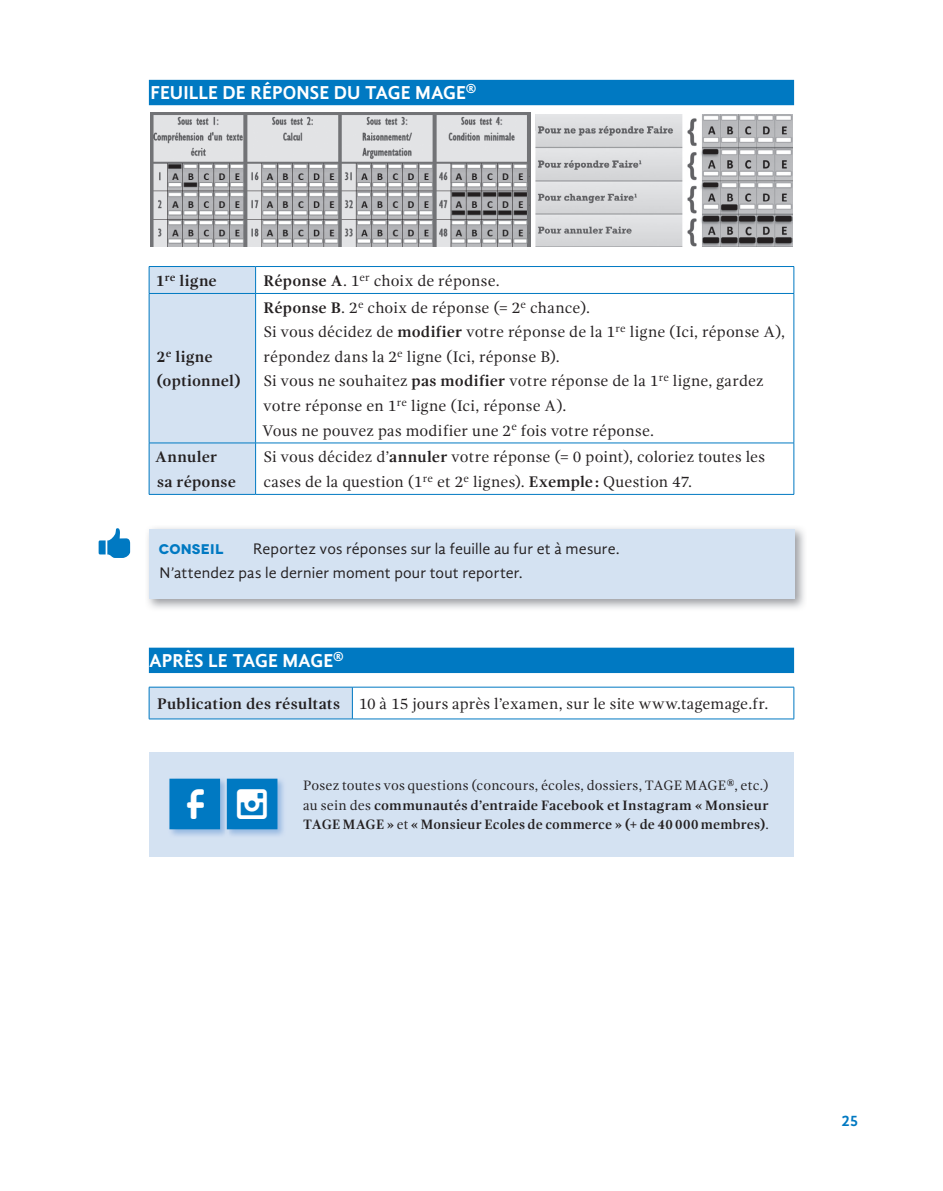
<style>
.page{position:relative;width:943px;height:1191px;background:#fff}
.page>*{position:absolute;margin:0;border:0;box-sizing:border-box;transform-origin:0 0}
.t1{font:70px "Entypo";color:#0079c2}
.t2{font:700 19.25px "Gandhi Sans";color:#fff}
.t3{font:15.75px/24.5px "Gandhi Serif";letter-spacing:.01em;color:#231f20}
.t4{font:15.75px/24.5px "Gandhi Sans";letter-spacing:.01em;color:#231f20}
.t5{font:700 15.75px/24.5px "Gandhi Serif";letter-spacing:.015em;color:#231f20}
.t6{font:700 15.75px "Gandhi Sans";color:#0079c2}
.t7{font:700 14px/19.2px "Gandhi Serif";letter-spacing:.01em;color:#231f20;text-align:justify}
.t8{font:700 14px "Novecentowide";letter-spacing:.015em;color:#0079c2}
.s1{font-weight:700}
.s2{font-weight:400}
</style>
<div class="page">
<div style="left:149px;top:80px;width:645px;height:25px;background:#0079c2"></div>
<div style="left:149px;top:647px;width:645px;height:26px;background:#0079c2"></div>
<img style="left:150px;top:112px;width:381px;height:134px">
<img style="left:536px;top:114px;width:256px;height:132px">
<hr style="left:255px;top:266px;width:539px;height:1px;background:#0079c2">
<div style="left:149px;top:266px;width:107px;height:228px;background:#d4e2f2"></div>
<svg style="left:793px;top:267px;width:1px;height:26px"></svg>
<hr style="left:149px;top:293px;width:106px;height:1px;background:#0079c2">
<hr style="left:149px;top:294px;width:1px;height:149px;background:#0079c2">
<hr style="left:255px;top:293px;width:539px;height:1px;background:#0079c2">
<hr style="left:255px;top:294px;width:1px;height:149px;background:#0079c2">
<hr style="left:793px;top:294px;width:1px;height:149px;background:#0079c2">
<hr style="left:149px;top:442px;width:106px;height:1px;background:#0079c2">
<hr style="left:149px;top:443px;width:1px;height:51px;background:#0079c2">
<hr style="left:255px;top:442px;width:539px;height:1px;background:#0079c2">
<hr style="left:255px;top:443px;width:1px;height:51px;background:#0079c2">
<hr style="left:793px;top:443px;width:1px;height:51px;background:#0079c2">
<hr style="left:149px;top:494px;width:106px;height:1px;background:#0079c2">
<hr style="left:255px;top:494px;width:539px;height:1px;background:#0079c2">
<img style="left:148px;top:527px;width:657px;height:82px">
<div style="left:149px;top:529px;width:645px;height:69px;background:#d4e2f2"></div>
<div style="left:149px;top:687px;width:203px;height:32px;background:#d4e2f2"></div>
<hr style="left:149px;top:687px;width:203px;height:1px;background:#0079c2">
<hr style="left:149px;top:687px;width:1px;height:31px;background:#0079c2">
<hr style="left:352px;top:687px;width:442px;height:1px;background:#0079c2">
<hr style="left:352px;top:687px;width:1px;height:31px;background:#0079c2">
<hr style="left:793px;top:687px;width:1px;height:31px;background:#0079c2">
<hr style="left:149px;top:718px;width:203px;height:1px;background:#0079c2">
<hr style="left:352px;top:718px;width:442px;height:1px;background:#0079c2">
<div style="left:149px;top:752px;width:644px;height:104px;background:#d4e2f2"></div>
<img style="left:169px;top:778px;width:56px;height:58px">
<div style="left:170px;top:779px;width:49px;height:49px;background:#0079c2"></div>
<div style="left:170px;top:779px;width:50px;height:50px;border:1px solid #0079c2"></div>
<img style="left:229px;top:778px;width:55px;height:58px">
<img style="left:225px;top:778px;width:4px;height:53px">
<div style="left:227px;top:779px;width:50px;height:49px;background:#0079c2"></div>
<div style="left:227px;top:779px;width:50px;height:50px;border:1px solid #0079c2"></div>
<p class="t2" style="left:151px;top:82px;width:327px">FEUILLE DE RÉPONSE DU TAGE MAGE<sup>®</sup></p>
<h1 class="t1" style="left:95px;top:495px;width:40px">8</h1>
<p class="t5" style="left:156px;top:268px;width:63px">1<sup>re</sup> ligne</p>
<p class="t3" style="left:263px;top:268px;width:238px"><span class="s1">Réponse A</span>. 1<sup>er</sup> choix de réponse.</p>
<p class="t5" style="left:156px;top:344px;width:86px">2<sup>e</sup> ligne (optionnel)</p>
<p class="t3" style="left:262px;top:295px;width:524px"><span class="s1">Réponse B</span>. 2<sup>e</sup> choix de réponse (= 2<sup>e</sup> chance).<br>Si vous décidez de <span class="s1">modifier</span> votre réponse de la 1<sup>re</sup> ligne (Ici, réponse A), répondez dans la 2<sup>e</sup> ligne (Ici, réponse B).<br>Si vous ne souhaitez <span class="s1">pas modifier</span> votre réponse de la 1<sup>re</sup> ligne, gardez votre réponse en 1<sup>re</sup> ligne (Ici, réponse A).<br>Vous ne pouvez pas modifier une 2<sup>e</sup> fois votre réponse.</p>
<p class="t5" style="left:155px;top:445px;width:82px">Annuler sa réponse</p>
<p class="t3" style="left:263px;top:445px;width:503px">Si vous décidez d’<span class="s1">annuler</span> votre réponse (= 0 point), coloriez toutes les cases de la question (1<sup>re</sup> et 2<sup>e</sup> lignes). <span class="s1">Exemple :</span> Question 47.</p>
<p class="t4" style="left:160px;top:536px;width:461px;text-indent:93px">reportez vos réponses sur la feuille au fur et à mesure.<br>N’attendez pas le dernier moment pour tout reporter.</p>
<p class="t8" style="left:159px;top:540px;width:66px">CONSEIL</p>
<p class="t2" style="left:149px;top:649px;width:196px">APRÈS LE TAGE MAGE<sup>®</sup></p>
<p class="t3" style="left:157px;top:691px;width:613px"><span class="s1">Publication des résultats</span> 10 à 15 jours après l’examen, sur le site www.tagemage.fr.</p>
<p class="t7" style="left:303px;top:776px;width:467px"><span class="s2">Posez toutes vos questions (concours, écoles, dossiers, TAGE MAGE</span><sup>®</sup><span class="s2">, etc.) au sein des</span> communautés d’entraide Facebook et Instagram « Monsieur TAGE MAGE » <span class="s2">et</span> « Monsieur Ecoles de commerce » (+ de 40 000 membres)<span class="s2">.</span></p>
<p class="t6" style="left:841px;top:1112px;width:19px">25</p>
</div>
